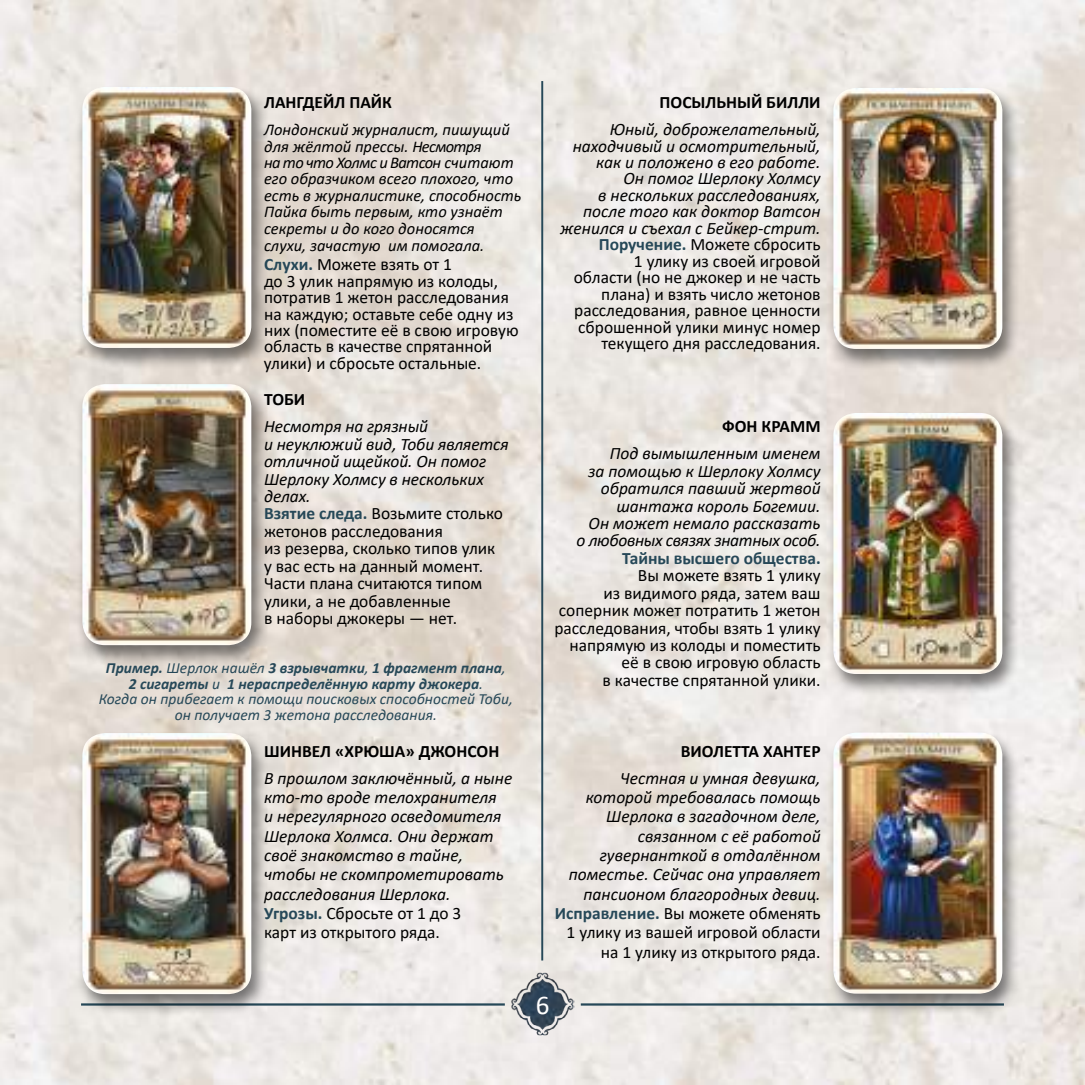
<style>
.page{position:relative;width:1085px;height:1085px;background:#fff}
.page>*{position:absolute;margin:0;border:0;box-sizing:border-box;transform-origin:0 0}
.t1{font:27px "Calibri";color:#fff}
.t2{font:italic 17.32px/19.3px "Calibri";color:#000;text-align:right}
.t3{font:17.32px/17.3px "Calibri";color:#000}
.t4{font:700 17.32px "Calibri";color:#000}
.t5{font:700 17.32px "Calibri";color:#264858}
.t6{font:italic 16.43px/16.7px "Calibri";color:#000}
.t7{font:italic 15.53px/15.5px "Calibri";color:#264858;text-align:center}
.s1{font-weight:700;color:#264858}
.s2{font-style:italic}
.s3{font-weight:700}
.s4{font-weight:700;font-style:normal;color:#264858}
.s5{font-style:normal}
</style>
<div class="page">
<img style="left:0;top:0;width:1084px;height:1084px">
<img style="left:510px;top:972px;width:64px;height:63px">
<hr style="left:580px;top:1003px;width:423px;height:2px;background:#264858">
<hr style="left:81px;top:1003px;width:423px;height:2px;background:#264858">
<div style="left:827px;top:85px;width:192px;height:286px;background:#000;opacity:.5"></div>
<img style="left:833px;top:88px;width:169px;height:261px">
<div style="left:76px;top:730px;width:193px;height:285px;background:#000;opacity:.5"></div>
<img style="left:82px;top:733px;width:169px;height:260px">
<div style="left:76px;top:381px;width:193px;height:286px;background:#000;opacity:.5"></div>
<img style="left:82px;top:384px;width:169px;height:261px">
<div style="left:76px;top:84px;width:193px;height:286px;background:#000;opacity:.5"></div>
<img style="left:82px;top:87px;width:169px;height:261px">
<div style="left:827px;top:410px;width:192px;height:285px;background:#000;opacity:.5"></div>
<img style="left:833px;top:413px;width:169px;height:261px">
<div style="left:827px;top:730px;width:192px;height:285px;background:#000;opacity:.5"></div>
<img style="left:833px;top:732px;width:169px;height:261px">
<hr style="left:541px;top:81px;width:2px;height:879px;background:#264858">
<p class="t4" style="left:264px;top:90px;width:129px">ЛАНГДЕЙЛ ПАЙК</p>
<p class="t6" style="left:264px;top:121px;width:259px">Лондонский журналист, пишущий для жёлтой прессы. Несмотря<br>на то что Холмс и Ватсон считают его образчиком всего плохого, что есть в журналистике, способность<br>Пайка быть первым, кто узнаёт секреты и до кого доносятся<br>слухи, зачастую им помогала.</p>
<p class="t3" style="left:264px;top:256px;width:256px;line-height:16.4px"><span class="s1">Слухи.</span> Можете взять от 1<br>до 3 улик напрямую из колоды, потратив 1 жетон расследования на каждую; оставьте себе одну из них (поместите её в свою игровую область в качестве спрятанной улики) и сбросьте остальные.</p>
<p class="t4" style="left:264px;top:387px;width:43px">ТОБИ</p>
<p class="t3" style="left:264px;top:417px;width:246px"><span class="s2">Несмотря на грязный<br>и неуклюжий вид, Тоби является отличной ищейкой. Он помог<br>Шерлоку Холмсу в нескольких делах.<br></span><span class="s1">Взятие следа.</span> Возьмите столько жетонов расследования<br>из резерва, сколько типов улик<br>у вас есть на данный момент.<br>Части плана считаются типом улики, а не добавленные<br>в наборы джокеры — нет.</p>
<p class="t7" style="left:99px;top:659px;width:415px"><span class="s3">Пример.</span> Шерлок нашёл <span class="s3">3 взрывчатки</span>, <span class="s3">1 фрагмент плана</span>,<br><span class="s3">2 сигареты</span> и <span class="s3">1 нераспределённую карту джокера</span>.<br>Когда он прибегает к помощи поисковых способностей Тоби, он получает 3 жетона расследования.</p>
<p class="t4" style="left:264px;top:738px;width:237px">ШИНВЕЛ «ХРЮША» ДЖОНСОН</p>
<p class="t2" style="left:264px;top:767px;width:250px;text-align:left">В прошлом заключённый, а ныне кто-то вроде телохранителя<br>и нерегулярного осведомителя<br>Шерлока Холмса. Они держат своё знакомство в тайне, чтобы не скомпрометировать расследования Шерлока.<br><span class="s4">Угрозы.</span> <span class="s5">Сбросьте от 1 до 3<br>карт из открытого ряда.</span></p>
<p class="t4" style="left:659px;top:90px;width:162px">ПОСЫЛЬНЫЙ БИЛЛИ</p>
<p class="t2" style="left:560px;top:120px;width:262px;line-height:16.4px">Юный, доброжелательный, находчивый и осмотрительный, как и положено в его работе.<br>Он помог Шерлоку Холмсу<br>в нескольких расследованиях, после того как доктор Ватсон женился и съехал с Бейкер-стрит.<br><span class="s4">Поручение.</span> <span class="s5">Можете сбросить<br>1 улику из своей игровой<br>области (но не джокер и не часть плана) и взять число жетонов расследования, равное ценности сброшенной улики минус номер текущего дня расследования.</span></p>
<p class="t4" style="left:722px;top:414px;width:100px">ФОН КРАММ</p>
<p class="t2" style="left:576px;top:444px;width:245px;line-height:17.3px">Под вымышленным именем<br>за помощью к Шерлоку Холмсу обратился павший жертвой шантажа король Богемии.<br>Он может немало рассказать о любовных связях знатных особ.</p>
<p class="t5" style="left:622px;top:545px;width:200px">Тайны высшего общества.</p>
<p class="t3" style="left:554px;top:566px;width:268px;text-align:right">Вы можете взять 1 улику<br>из видимого ряда, затем ваш соперник может потратить 1 жетон расследования, чтобы взять 1 улику напрямую из колоды и поместить её в свою игровую область<br>в качестве спрятанной улики.</p>
<p class="t4" style="left:680px;top:738px;width:141px">ВИОЛЕТТА ХАНТЕР</p>
<p class="t2" style="left:554px;top:767px;width:267px">Честная и умная девушка, которой требовалась помощь<br>Шерлока в загадочном деле, связанном с её работой гувернанткой в отдалённом поместье. Сейчас она управляет пансионом благородных девиц.<br><span class="s4">Исправление.</span> <span class="s5">Вы можете обменять<br>1 улику из вашей игровой области на 1 улику из открытого ряда.</span></p>
<h1 class="t1" style="left:536px;top:986px;width:15px">6</h1>
</div>
